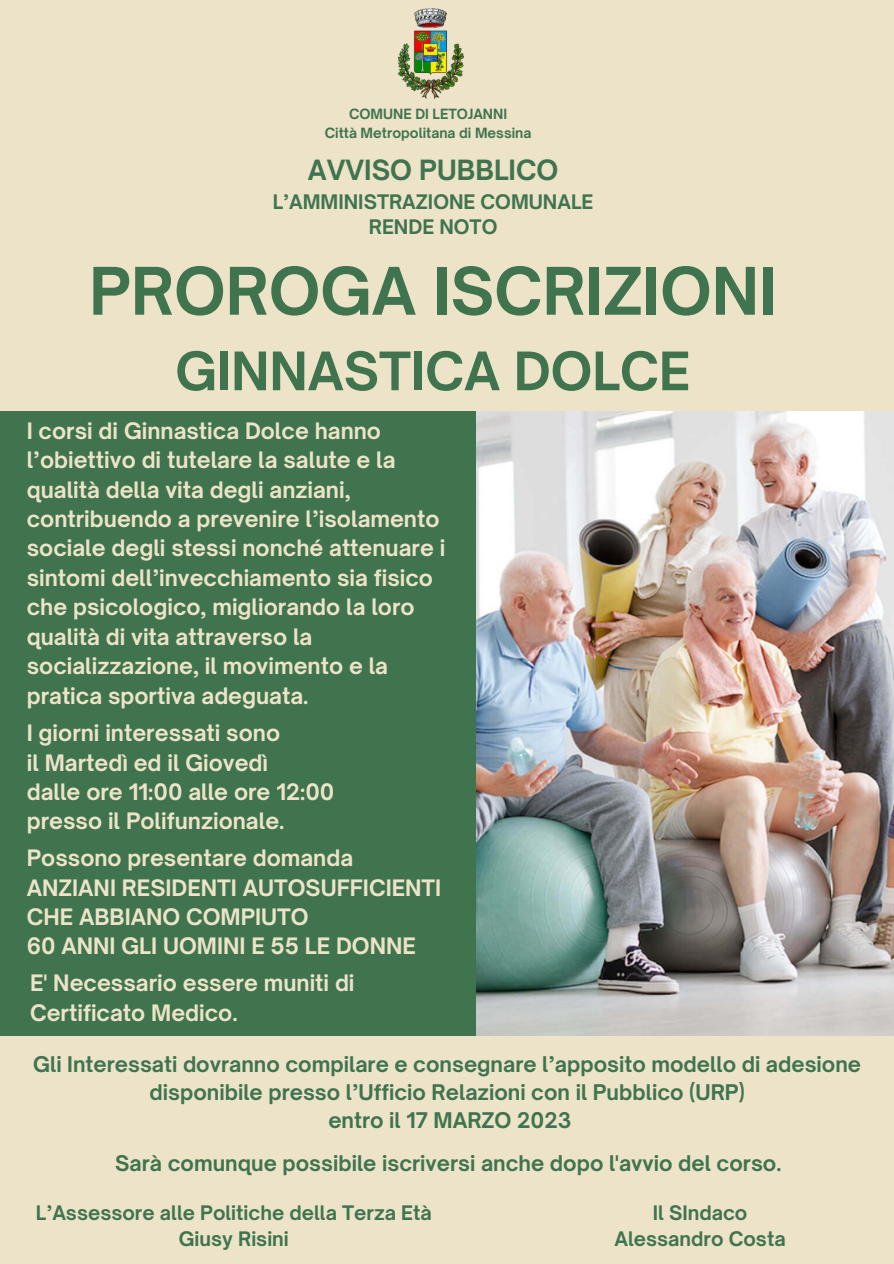
<style>
.page{position:relative;width:894px;height:1264px;background:#fff}
.page>*{position:absolute;margin:0;border:0;box-sizing:border-box;transform-origin:0 0}
.t1{font:700 62.7px "Open Sauce One";color:#3f744e}
.t2{font:700 50.7px "Open Sauce One";color:#3f744e}
.t3{font:700 26.7px "Open Sauce One";color:#3f744e}
.t4{font:700 21.75px/29.4px "Open Sauce One";color:#ede3c9}
.t5{font:700 20.7px/28.2px "Open Sauce One";color:#3f744e;text-align:center}
.t6{font:700 19.2px/26px "Open Sauce One";color:#3f744e;text-align:center}
.t7{font:700 13.5px/18.3px "Open Sauce One";color:#3f744e;text-align:center}
</style>
<div class="page">
<div style="left:0;top:0;width:893px;height:1263px;background:#ede3c9"></div>
<div style="left:0;top:411px;width:508px;height:624px;background:#3f744e"></div>
<img style="left:476px;top:411px;width:417px;height:624px">
<img style="left:398px;top:8px;width:65px;height:91px">
<p class="t7" style="left:325px;top:105px;width:208px">COMUNE DI LETOJANNI<br>Città Metropolitana di Messina</p>
<p class="t3" style="left:308px;top:153px;width:252px">AVVISO PUBBLICO</p>
<p class="t6" style="left:273px;top:188px;width:322px">L’AMMINISTRAZIONE COMUNALE<br>RENDE NOTO</p>
<h1 class="t1" style="left:89px;top:250px;width:688px">PROROGA ISCRIZIONI</h1>
<h2 class="t2" style="left:175px;top:338px;width:516px">GINNASTICA DOLCE</h2>
<p class="t4" style="left:27px;top:415px;width:420px">I corsi di Ginnastica Dolce hanno l’obiettivo di tutelare la salute e la qualità della vita degli anziani, contribuendo a prevenire l’isolamento sociale degli stessi nonché attenuare i sintomi dell’invecchiamento sia fisico che psicologico, migliorando la loro qualità di vita attraverso la socializzazione, il movimento e la pratica sportiva adeguata.</p>
<p class="t4" style="left:27px;top:717px;width:309px">I giorni interessati sono<br>il Martedì ed il Giovedì<br>dalle ore 11:00 alle ore 12:00 presso il Polifunzionale.</p>
<p class="t4" style="left:27px;top:842px;width:416px">Possono presentare domanda<br>ANZIANI RESIDENTI AUTOSUFFICIENTI<br>CHE ABBIANO COMPIUTO<br>60 ANNI GLI UOMINI E 55 LE DONNE</p>
<p class="t4" style="left:30px;top:967px;width:326px">E' Necessario essere muniti di<br>Certificato Medico.</p>
<p class="t5" style="left:33px;top:1049px;width:829px">Gli Interessati dovranno compilare e consegnare l’apposito modello di adesione disponibile presso l’Ufficio Relazioni con il Pubblico (URP)<br>entro il 17 MARZO 2023</p>
<p class="t5" style="left:115px;top:1148px;width:667px">Sarà comunque possibile iscriversi anche dopo l'avvio del corso.</p>
<p class="t6" style="left:36px;top:1199px;width:397px">L’Assessore alle Politiche della Terza Età<br>Giusy Risini</p>
<p class="t6" style="left:614px;top:1199px;width:173px">Il SIndaco<br>Alessandro Costa</p>
</div>
